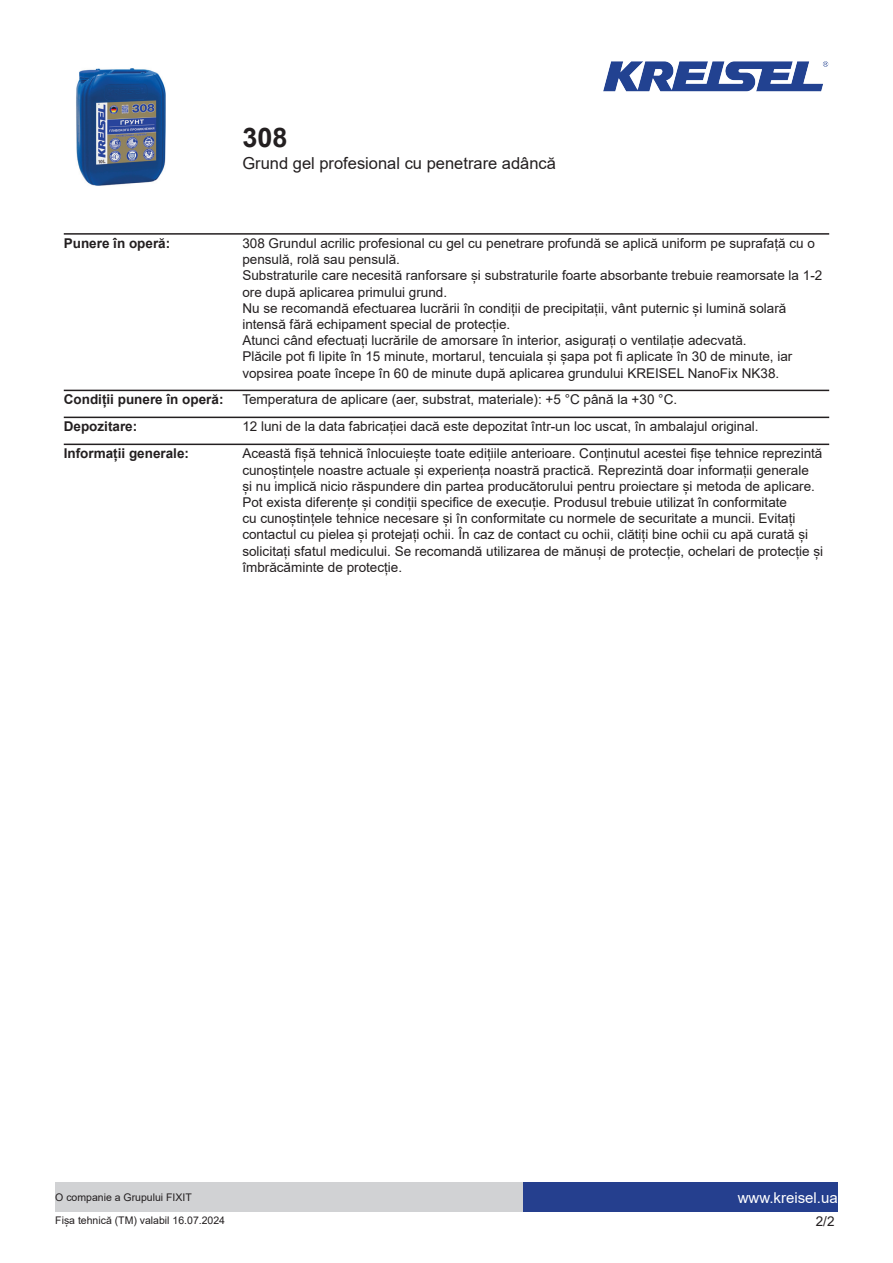
<style>
.page{position:relative;width:893px;height:1263px;background:#fff}
.page>*{position:absolute;margin:0;border:0;box-sizing:border-box;transform-origin:0 0}
.t1{font:700 27px "Arial";color:#231f20}
.t2{font:16.5px "Arial";color:#231f20}
.t3{font:15px "Arial";color:#fff}
.t4{font:13.5px/16.2px "Arial";color:#231f20}
.t5{font:700 13.5px "Arial";color:#231f20}
.t6{font:10.5px "Arial";color:#231f20}
</style>
<div class="page">
<img style="left:76px;top:68px;width:90px;height:118px">
<img style="left:603px;top:61px;width:226px;height:31px">
<div style="left:523px;top:1182px;width:315px;height:30px;background:#253f8e"></div>
<div style="left:55px;top:1182px;width:468px;height:30px;background:#d1d2d4"></div>
<hr style="left:64px;top:233px;width:765px;height:2px;background:#231f20">
<hr style="left:64px;top:390px;width:765px;height:1px;background:#231f20">
<hr style="left:64px;top:417px;width:765px;height:1px;background:#231f20">
<hr style="left:64px;top:444px;width:765px;height:1px;background:#231f20">
<h1 class="t1" style="left:242px;top:119px;width:47px">308</h1>
<p class="t2" style="left:242px;top:152px;width:315px">Grund gel profesional cu penetrare adâncă</p>
<p class="t5" style="left:64px;top:234px;width:108px">Punere în operă:</p>
<p class="t4" style="left:242px;top:235px;width:581px">308 Grundul acrilic profesional cu gel cu penetrare profundă se aplică uniform pe suprafață cu o pensulă, rolă sau pensulă.<br>Substraturile care necesită ranforsare și substraturile foarte absorbante trebuie reamorsate la 1-2 ore după aplicarea primului grund.<br>Nu se recomandă efectuarea lucrării în condiții de precipitații, vânt puternic și lumină solară intensă fără echipament special de protecție.<br>Atunci când efectuați lucrările de amorsare în interior, asigurați o ventilație adecvată.<br>Plăcile pot fi lipite în 15 minute, mortarul, tencuiala și șapa pot fi aplicate în 30 de minute, iar vopsirea poate începe în 60 de minute după aplicarea grundului KREISEL NanoFix NK38.</p>
<p class="t5" style="left:64px;top:390px;width:161px">Condiții punere în operă:</p>
<p class="t4" style="left:242px;top:392px;width:436px">Temperatura de aplicare (aer, substrat, materiale): +5 °С până la +30 °С.</p>
<p class="t5" style="left:64px;top:417px;width:75px">Depozitare:</p>
<p class="t4" style="left:242px;top:418px;width:518px">12 luni de la data fabricației dacă este depozitat într-un loc uscat, în ambalajul original.</p>
<p class="t5" style="left:64px;top:444px;width:127px">Informații generale:</p>
<p class="t4" style="left:242px;top:445px;width:582px">Această fișă tehnică înlocuiește toate edițiile anterioare. Conținutul acestei fișe tehnice reprezintă cunoștințele noastre actuale și experiența noastră practică. Reprezintă doar informații generale<br>și nu implică nicio răspundere din partea producătorului pentru proiectare și metoda de aplicare.<br>Pot exista diferențe și condiții specifice de execuție. Produsul trebuie utilizat în conformitate<br>cu cunoștințele tehnice necesare și în conformitate cu normele de securitate a muncii. Evitați contactul cu pielea și protejați ochii. În caz de contact cu ochii, clătiți bine ochii cu apă curată și solicitați sfatul medicului. Se recomandă utilizarea de mănuși de protecție, ochelari de protecție și îmbrăcăminte de protecție.</p>
<p class="t6" style="left:55px;top:1190px;width:138px">O companie a Grupului FIXIT</p>
<p class="t3" style="left:738px;top:1187px;width:102px">www.kreisel.ua</p>
<p class="t6" style="left:55px;top:1213px;width:171px">Fișa tehnică (TM) valabil 16.07.2024</p>
<p class="t4" style="left:816px;top:1213px;width:20px">2/2</p>
</div>
